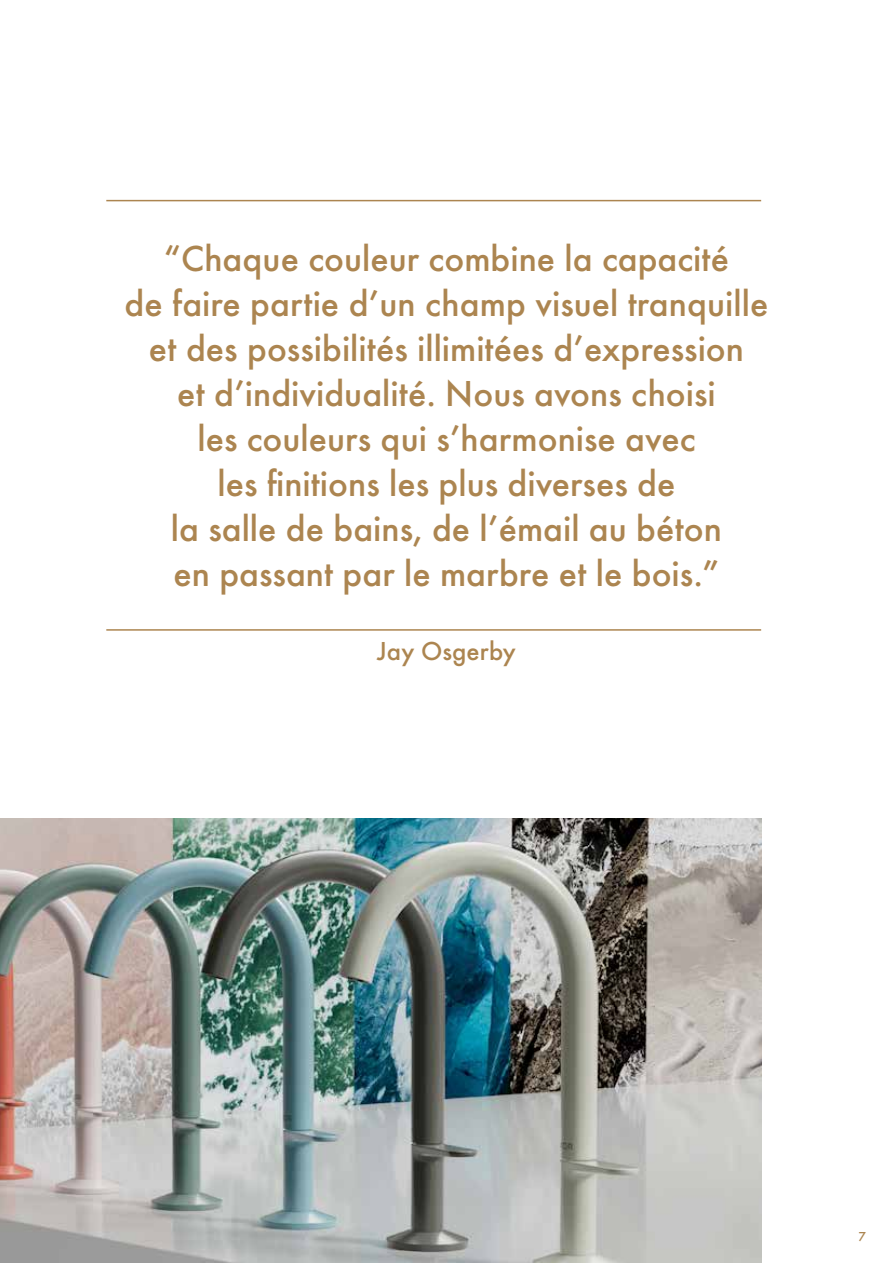
<style>
.page{position:relative;width:893px;height:1263px;background:#fff}
.page>*{position:absolute;margin:0;border:0;box-sizing:border-box;transform-origin:0 0}
.t1{font:500 37.5px/45px "Futura TOT";color:#ac8550;text-align:center}
.t2{font:500 27px "Futura TOT";color:#ac8550}
.t3{font:500 13.5px "Futura TOT";color:#ac8550}
</style>
<div class="page">
<img style="left:0;top:819px;width:761px;height:444px">
<hr style="left:106px;top:200px;width:655px;height:1px;background:#ac8550">
<hr style="left:106px;top:629px;width:655px;height:2px;background:#ac8550">
<p class="t1" style="left:125px;top:235px;width:645px">“Chaque couleur combine la capacité<br>de faire partie d’un champ visuel tranquille et des possibilités illimitées d’expression<br>et d’individualité. Nous avons choisi<br>les couleurs qui s’harmonise avec<br>les finitions les plus diverses de<br>la salle de bains, de l’émail au béton<br>en passant par le marbre et le bois.”</p>
<p class="t2" style="left:377px;top:635px;width:140px">Jay Osgerby</p>
<p class="t3" style="left:858px;top:1229px;width:9px">7</p>
</div>
